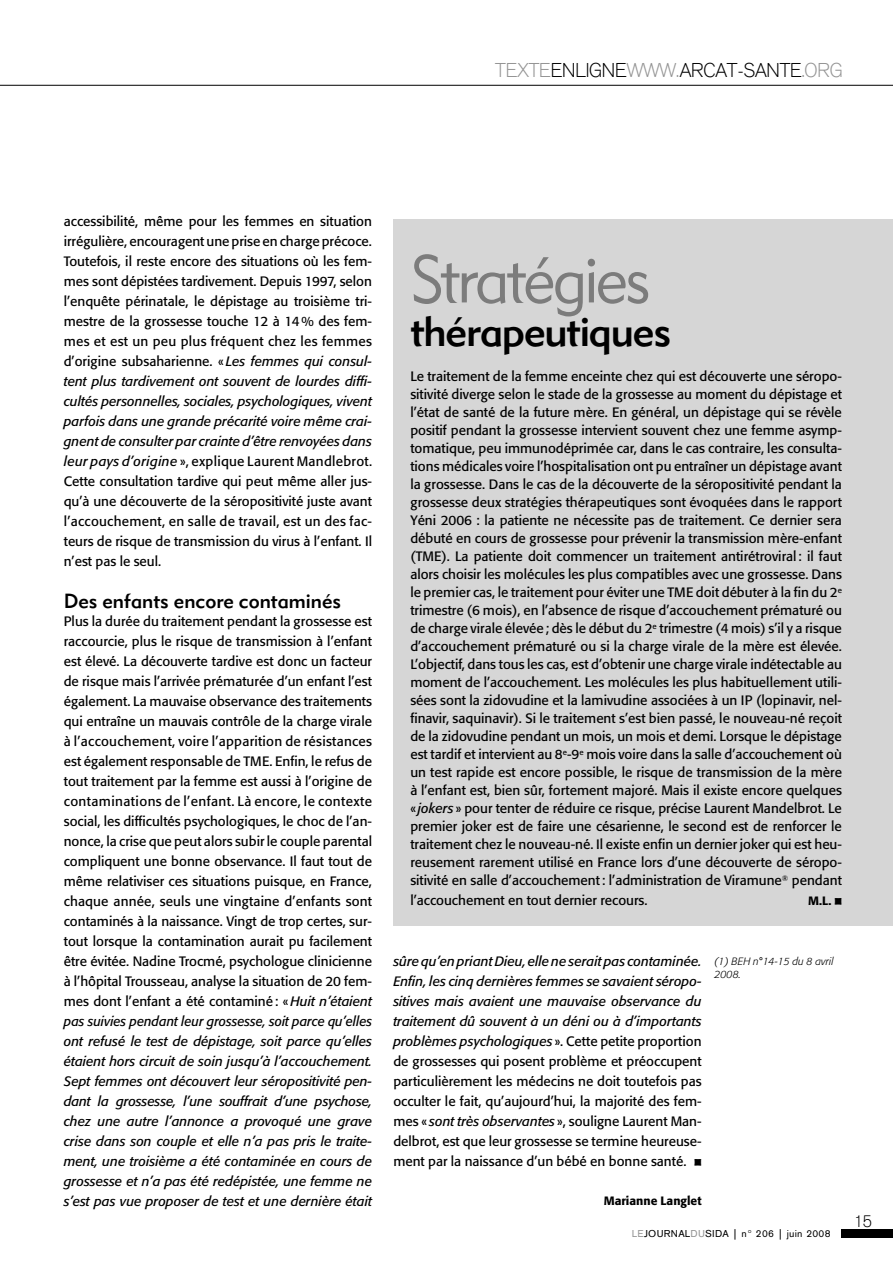
<style>
.page{position:relative;width:893px;height:1263px;background:#fff}
.page>*{position:absolute;margin:0;border:0;box-sizing:border-box;transform-origin:0 0}
.t1{font:66px "Geometric 415 BT Lite A";letter-spacing:-.035em;color:#7c7c7c;scale:.95 1}
.t2{font:42px "Geometric 415 BT Medium A";letter-spacing:-.025em;color:#000}
.t3{font:300 21px "Agrotesk";letter-spacing:-.04em;color:#000}
.t4{font:20.25px "Geometric 415 BT Medium A";color:#000}
.t5{font:300 18px "Agrotesk";color:#000}
.t6{font:13.5px/20px "Formata";color:#000;text-align:justify}
.t7{font:500 12px "Formata";color:#000}
.t8{font:10.5px "Agrotesk";letter-spacing:.025em;color:#000}
.t9{font:italic 300 10.5px/13.5px "Formata";color:#000}
.s1{color:#939393}
.s2{font-style:italic}
.s3{font-family:"Kosmik Glyphs";font-weight:400;font-size:13.5px}
.s4{font-family:"Kosmik Glyphs"}
</style>
<div class="page">
<div style="left:841px;top:1229px;width:52px;height:8px;background:#000"></div>
<hr style="left:0;top:85px;width:893px;height:1px;background:#000">
<div style="left:393px;top:220px;width:500px;height:706px;background:#d6d6d6"></div>
<h3 class="t3" style="left:495px;top:59px;width:350px"><span class="s1">TEXTE</span>ENLIGNE<span class="s1">WWW.</span>ARCAT-SANTE<span class="s1">.ORG</span></h3>
<p class="t6" style="left:64px;top:211px;width:310px">accessibilité, même pour les femmes en situation irrégulière, encouragent une prise en charge précoce.<br>Toutefois, il reste encore des situations où les fem&shy;mes sont dépistées tardivement. Depuis 1997, selon l’enquête périnatale, le dépistage au troisième tri&shy;mestre de la grossesse touche 12 à 14 % des fem&shy;mes et est un peu plus fréquent chez les femmes d’origine subsaharienne. « <span class="s2">Les femmes qui consul&shy;tent plus tardivement ont souvent de lourdes diffi&shy;cultés personnelles, sociales, psychologiques, vivent parfois dans une grande précarité voire même crai&shy;gnent de consulter par crainte d’être renvoyées dans leur pays d’origine</span> », explique Laurent Mandlebrot.<br>Cette consultation tardive qui peut même aller jus&shy;qu’à une découverte de la séropositivité juste avant l’accouchement, en salle de travail, est un des fac&shy;teurs de risque de transmission du virus à l’enfant. Il n’est pas le seul.</p>
<h3 class="t4" style="left:64px;top:588px;width:279px">Des enfants encore contaminés</h3>
<p class="t6" style="left:64px;top:611px;width:310px">Plus la durée du traitement pendant la grossesse est raccourcie, plus le risque de transmission à l’enfant est élevé. La découverte tardive est donc un facteur de risque mais l’arrivée prématurée d’un enfant l’est également. La mauvaise observance des traitements qui entraîne un mauvais contrôle de la charge virale à l’accouchement, voire l’apparition de résistances est également responsable de TME. Enfin, le refus de tout traitement par la femme est aussi à l’origine de contaminations de l’enfant. Là encore, le contexte social, les difficultés psychologiques, le choc de l’an&shy;nonce, la crise que peut alors subir le couple parental compliquent une bonne observance. Il faut tout de même relativiser ces situations puisque, en France, chaque année, seuls une vingtaine d’enfants sont contaminés à la naissance. Vingt de trop certes, sur&shy;tout lorsque la contamination aurait pu facilement être évitée. Nadine Trocmé, psychologue clinicienne à l’hôpital Trousseau, analyse la situation de 20 fem&shy;mes dont l’enfant a été contaminé : « <span class="s2">Huit n’étaient pas suivies pendant leur grossesse, soit parce qu’elles ont refusé le test de dépistage, soit parce qu’elles étaient hors circuit de soin jusqu’à l’accouchement.<br>Sept femmes ont découvert leur séropositivité pen&shy;dant la grossesse, l’une souffrait d’une psychose, chez une autre l’annonce a provoqué une grave crise dans son couple et elle n’a pas pris le traite&shy;ment, une troisième a été contaminée en cours de grossesse et n’a pas été redépistée, une femme ne s’est pas vue proposer de test et une dernière était</span></p>
<h1 class="t1" style="left:410px;top:239px;width:254px">Stratégies</h1>
<h2 class="t2" style="left:410px;top:305px;width:263px">thérapeutiques</h2>
<p class="t6" style="left:410px;top:367px;width:433px;line-height:18px">Le traitement de la femme enceinte chez qui est découverte une séropo&shy;sitivité diverge selon le stade de la grossesse au moment du dépistage et l’état de santé de la future mère. En général, un dépistage qui se révèle positif pendant la grossesse intervient souvent chez une femme asymp&shy;tomatique, peu immunodéprimée car, dans le cas contraire, les consulta&shy;tions médicales voire l’hospitalisation ont pu entraîner un dépistage avant la grossesse. Dans le cas de la découverte de la séropositivité pendant la grossesse deux stratégies thérapeutiques sont évoquées dans le rapport Yéni 2006 : la patiente ne nécessite pas de traitement. Ce dernier sera débuté en cours de grossesse pour prévenir la transmission mère-enfant (TME). La patiente doit commencer un traitement antirétroviral : il faut alors choisir les molécules les plus compatibles avec une grossesse. Dans le premier cas, le traitement pour éviter une TME doit débuter à la fin du 2<sup>e </sup>trimestre (6 mois), en l’absence de risque d’accouchement prématuré ou de charge virale élevée ; dès le début du 2<sup>e</sup> trimestre (4 mois) s’il y a risque d’accouchement prématuré ou si la charge virale de la mère est élevée.<br>L’objectif, dans tous les cas, est d’obtenir une charge virale indétectable au moment de l’accouchement. Les molécules les plus habituellement utili&shy;sées sont la zidovudine et la lamivudine associées à un IP (lopinavir, nel&shy;finavir, saquinavir). Si le traitement s’est bien passé, le nouveau-né reçoit de la zidovudine pendant un mois, un mois et demi. Lorsque le dépistage est tardif et intervient au 8<sup>e</sup>-9<sup>e</sup> mois voire dans la salle d’accouchement où un test rapide est encore possible, le risque de transmission de la mère à l’enfant est, bien sûr, fortement majoré. Mais il existe encore quelques « <span class="s2">jokers</span> » pour tenter de réduire ce risque, précise Laurent Mandelbrot. Le premier joker est de faire une césarienne, le second est de renforcer le traitement chez le nouveau-né. Il existe enfin un dernier joker qui est heu&shy;reusement rarement utilisé en France lors d’une découverte de séropo&shy;sitivité en salle d’accouchement : l’administration de Viramune<sup>®</sup> pendant</p>
<p class="t6" style="left:410px;top:890px;width:239px">l’accouchement en tout dernier recours.</p>
<p class="t7" style="left:808px;top:893px;width:35px">M.L. <span class="s3">z</span></p>
<p class="t6" style="left:393px;top:951px;width:310px"><span class="s2">sûre qu’en priant Dieu, elle ne serait pas contaminée.<br>Enfin, les cinq dernières femmes se savaient séropo&shy;sitives mais avaient une mauvaise observance du traitement dû souvent à un déni ou à d’importants problèmes psychologiques</span> ». Cette petite proportion de grossesses qui posent problème et préoccupent particulièrement les médecins ne doit toutefois pas occulter le fait, qu’aujourd’hui, la majorité des fem&shy;mes « <span class="s2">sont très observantes</span> », souligne Laurent Man&shy;delbrot, est que leur grossesse se termine heureuse&shy;ment par la naissance d’un bébé en bonne santé. <span class="s4">z</span></p>
<p class="t7" style="left:604px;top:1194px;width:99px">Marianne Langlet</p>
<p class="t9" style="left:714px;top:954px;width:121px">(1) BEH n°14-15 du 8 avril<br>2008.</p>
<p class="t8" style="left:632px;top:1228px;width:200px"><span class="s1">LE</span>JOURNAL<span class="s1">DU</span>SIDA | n° 206 | juin 2008</p>
<h3 class="t5" style="left:854px;top:1212px;width:19px">15</h3>
</div>
